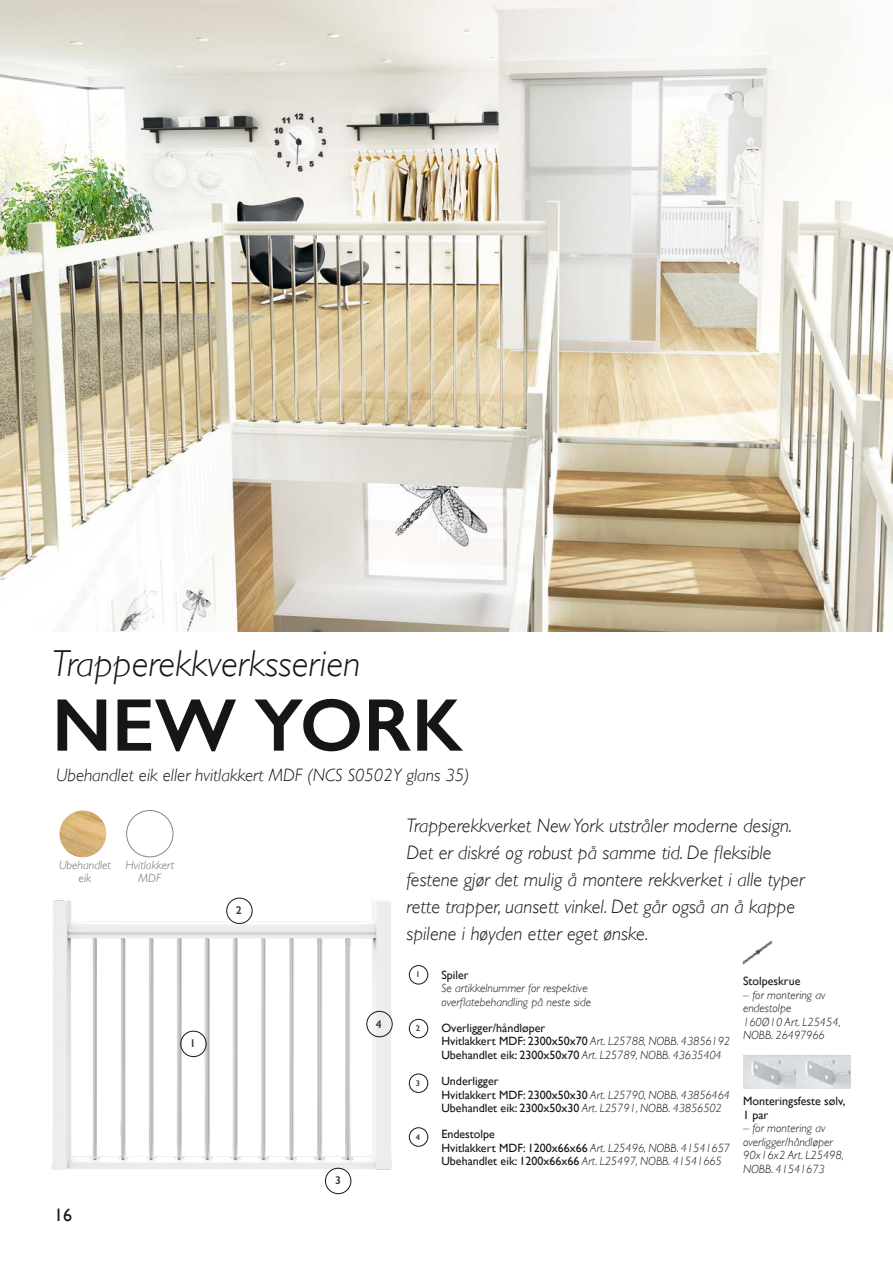
<style>
.page{position:relative;width:893px;height:1263px;background:#fff}
.page>*{position:absolute;margin:0;border:0;box-sizing:border-box;transform-origin:0 0}
.t1{font:600 75px "Gill Sans";color:#161614}
.t2{font:italic 300 37.5px "Gill Sans";color:#161614}
.t3{font:italic 300 19.5px/27px "Gill Sans";color:#161614}
.t4{font:italic 300 18px "Gill Sans";color:#161614}
.t5{font:18px "Gill Sans";color:#161614}
.t6{font:12px/13.5px "Gill Sans";color:#161614}
.t7{font:italic 300 12px/13.5px "Gill Sans";color:#161614}
.t8{font:italic 300 12px/13.5px "Gill Sans";color:#6f6f6e;text-align:center}
.t9{font:600 11.4px "Gill Sans";color:#393938}
.t10{font:600 8.25px "Gill Sans";color:#393938}
.s1{font-weight:300;font-style:italic}
</style>
<div class="page">
<img style="left:0;top:0;width:893px;height:631px">
<img style="left:52px;top:897px;width:341px;height:285px">
<div style="left:226px;top:898px;width:26px;height:26px;border:1px solid #161614;border-radius:50%"></div>
<div style="left:180px;top:1031px;width:26px;height:26px;border:1px solid #161614;border-radius:50%"></div>
<div style="left:325px;top:1168px;width:26px;height:26px;border:1px solid #161614;border-radius:50%"></div>
<div style="left:367px;top:1011px;width:25px;height:26px;border:1px solid #161614;border-radius:50%"></div>
<div style="left:126px;top:810px;width:47px;height:47px;border:1px solid #868686;border-radius:50%"></div>
<img style="left:59px;top:810px;width:48px;height:48px">
<div style="left:409px;top:965px;width:19px;height:19px;border:1px solid #161614;border-radius:50%"></div>
<div style="left:409px;top:1019px;width:19px;height:19px;border:1px solid #161614;border-radius:50%"></div>
<div style="left:409px;top:1074px;width:19px;height:19px;border:1px solid #161614;border-radius:50%"></div>
<div style="left:409px;top:1127px;width:19px;height:19px;border:1px solid #161614;border-radius:50%"></div>
<img style="left:742px;top:940px;width:31px;height:25px">
<img style="left:743px;top:1055px;width:108px;height:33px">
<h2 class="t2" style="left:52px;top:642px;width:310px">Trapperekkverksserien</h2>
<h1 class="t1" style="left:52px;top:680px;width:412px">NEW YORK</h1>
<h3 class="t4" style="left:56px;top:765px;width:415px">Ubehandlet eik eller hvitlakkert MDF (NCS S0502Y glans 35)</h3>
<p class="t3" style="left:406px;top:812px;width:399px">Trapperekkverket New York utstråler moderne design.<br>Det er diskré og robust på samme tid. De fleksible festene gjør det mulig å montere rekkverket i alle typer rette trapper, uansett vinkel. Det går også an å kappe spilene i høyden etter eget ønske.</p>
<p class="t8" style="left:59px;top:858px;width:53px">Ubehandlet eik</p>
<p class="t8" style="left:126px;top:858px;width:50px">Hvitlakkert<br>MDF</p>
<p class="t9" style="left:236px;top:903px;width:7px">2</p>
<h3 class="t5" style="left:54px;top:1205px;width:19px">16</h3>
<p class="t9" style="left:190px;top:1036px;width:7px">1</p>
<p class="t9" style="left:335px;top:1173px;width:7px">3</p>
<p class="t9" style="left:376px;top:1017px;width:7px">4</p>
<p class="t10" style="left:416px;top:969px;width:6px">1</p>
<p class="t10" style="left:416px;top:1023px;width:6px">2</p>
<p class="t10" style="left:416px;top:1078px;width:6px">3</p>
<p class="t10" style="left:416px;top:1132px;width:6px">4</p>
<p class="t6" style="left:441px;top:967px;width:29px">Spiler</p>
<p class="t7" style="left:441px;top:981px;width:151px">Se artikkelnummer for respektive overflatebehandling på neste side</p>
<p class="t6" style="left:441px;top:1021px;width:290px">Overligger/håndløper<br>Hvitlakkert MDF: 2300x50x70 <span class="s1">Art. L25788, NOBB. 43856192<br></span>Ubehandlet eik: 2300x50x70 <span class="s1">Art. L25789, NOBB. 43635404</span></p>
<p class="t6" style="left:441px;top:1074px;width:290px">Underligger<br>Hvitlakkert MDF: 2300x50x30 <span class="s1">Art. L25790, NOBB. 43856464<br></span>Ubehandlet eik: 2300x50x30 <span class="s1">Art. L25791, NOBB. 43856502</span></p>
<p class="t6" style="left:441px;top:1127px;width:290px">Endestolpe<br>Hvitlakkert MDF: 1200x66x66 <span class="s1">Art. L25496, NOBB. 41541657<br></span>Ubehandlet eik: 1200x66x66 <span class="s1">Art. L25497, NOBB. 41541665</span></p>
<p class="t6" style="left:743px;top:974px;width:59px">Stolpeskrue</p>
<p class="t7" style="left:743px;top:988px;width:99px">– for montering av endestolpe<br>160Ø10 Art. L25454,<br>NOBB. 26497966</p>
<p class="t6" style="left:743px;top:1094px;width:104px">Monteringsfeste sølv,<br>1 par</p>
<p class="t7" style="left:743px;top:1122px;width:102px">– for montering av overligger/håndløper<br>90x16x2 Art. L25498,<br>NOBB. 41541673</p>
</div>
